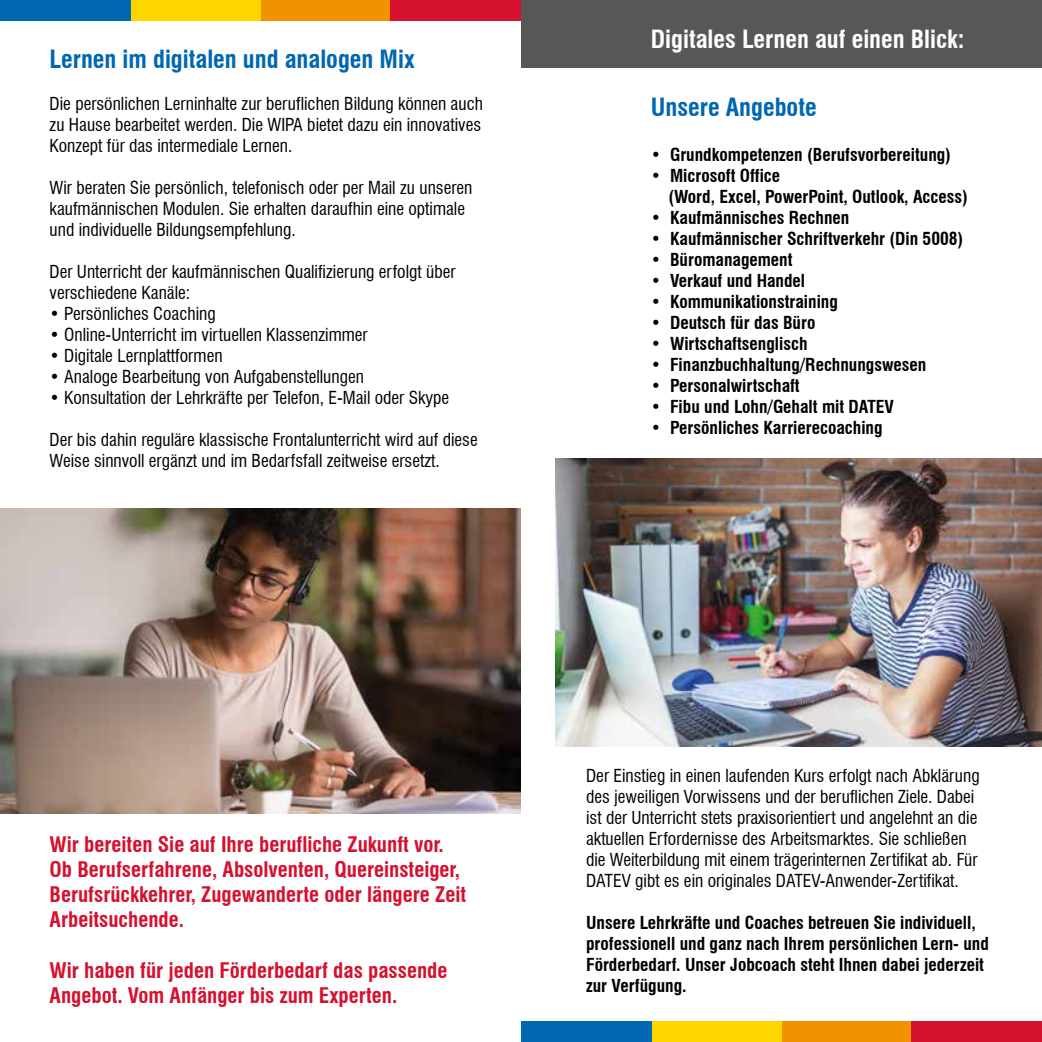
<style>
.page{position:relative;width:1042px;height:1042px;background:#fff}
.page>*{position:absolute;margin:0;border:0;box-sizing:border-box;transform-origin:0 0}
.t1{font:700 condensed 24.5px "Swiss 721 BT";color:#0067b1}
.t2{font:700 condensed 24.5px "Swiss 721 BT";color:#fff}
.t3{font:700 condensed 21px/25.2px "Swiss 721 BT";color:#d51130}
.t4{font:condensed 17.5px/21px "Swiss 721 BT";color:#000}
.t5{font:700 condensed 17.5px/21px "Swiss 721 BT";color:#000}
</style>
<div class="page">
<div style="left:521px;top:0;width:521px;height:68px;background:#575756"></div>
<div style="left:781px;top:1021px;width:131px;height:21px;background:#f39200"></div>
<div style="left:651px;top:1021px;width:130px;height:21px;background:#ffd500"></div>
<div style="left:912px;top:1021px;width:130px;height:21px;background:#d51130"></div>
<div style="left:521px;top:1021px;width:130px;height:21px;background:#0067b1"></div>
<div style="left:260px;top:0;width:131px;height:21px;background:#f39200"></div>
<div style="left:130px;top:0;width:130px;height:21px;background:#ffd500"></div>
<div style="left:391px;top:0;width:130px;height:21px;background:#d51130"></div>
<div style="left:0;top:0;width:130px;height:21px;background:#0067b1"></div>
<img style="left:0;top:508px;width:521px;height:305px">
<img style="left:556px;top:459px;width:486px;height:287px">
<h1 class="t1" style="left:50px;top:45px;width:367px">Lernen im digitalen und analogen Mix</h1>
<p class="t4" style="left:50px;top:93px;width:435px;text-align:justify">Die persönlichen Lerninhalte zur beruflichen Bildung können auch zu Hause bearbeitet werden. Die WIPA bietet dazu ein innovatives Konzept für das intermediale Lernen.</p>
<p class="t4" style="left:50px;top:177px;width:424px">Wir beraten Sie persönlich, telefonisch oder per Mail zu unseren kaufmännischen Modulen. Sie erhalten daraufhin eine optimale und individuelle Bildungsempfehlung.</p>
<p class="t4" style="left:50px;top:261px;width:407px">Der Unterricht der kaufmännischen Qualifizierung erfolgt über verschiedene Kanäle:</p>
<p class="t4" style="left:50px;top:303px;width:168px">• Persönliches Coaching</p>
<p class="t4" style="left:50px;top:324px;width:319px">• Online-Unterricht im virtuellen Klassenzimmer</p>
<p class="t4" style="left:50px;top:345px;width:174px">• Digitale Lernplattformen</p>
<p class="t4" style="left:50px;top:366px;width:316px">• Analoge Bearbeitung von Aufgabenstellungen</p>
<p class="t4" style="left:50px;top:387px;width:401px">• Konsultation der Lehrkräfte per Telefon, E-Mail oder Skype</p>
<p class="t4" style="left:50px;top:429px;width:430px">Der bis dahin reguläre klassische Frontalunterricht wird auf diese<br>Weise sinnvoll ergänzt und im Bedarfsfall zeitweise ersetzt.</p>
<h1 class="t2" style="left:651px;top:24px;width:315px">Digitales Lernen auf einen Blick:</h1>
<h1 class="t1" style="left:651px;top:92px;width:167px">Unsere Angebote</h1>
<p class="t5" style="left:651px;top:144px;width:302px">• Grundkompetenzen (Berufsvorbereitung)</p>
<p class="t5" style="left:668px;top:165px;width:301px;text-indent:-18px">• Microsoft Office<br>(Word, Excel, PowerPoint, Outlook, Access)</p>
<p class="t5" style="left:651px;top:207px;width:200px">• Kaufmännisches Rechnen</p>
<p class="t5" style="left:651px;top:228px;width:314px">• Kaufmännischer Schriftverkehr (Din 5008)</p>
<p class="t5" style="left:651px;top:249px;width:143px">• Büromanagement</p>
<p class="t5" style="left:651px;top:270px;width:156px">• Verkauf und Handel</p>
<p class="t5" style="left:651px;top:291px;width:189px">• Kommunikationstraining</p>
<p class="t5" style="left:651px;top:312px;width:166px">• Deutsch für das Büro</p>
<p class="t5" style="left:651px;top:333px;width:158px">• Wirtschaftsenglisch</p>
<p class="t5" style="left:651px;top:354px;width:277px">• Finanzbuchhaltung/Rechnungswesen</p>
<p class="t5" style="left:651px;top:375px;width:150px">• Personalwirtschaft</p>
<p class="t5" style="left:651px;top:396px;width:245px">• Fibu und Lohn/Gehalt mit DATEV</p>
<p class="t5" style="left:651px;top:417px;width:233px">• Persönliches Karrierecoaching</p>
<p class="t3" style="left:50px;top:831px;width:418px">Wir bereiten Sie auf Ihre berufliche Zukunft vor.<br>Ob Berufserfahrene, Absolventen, Quereinsteiger, Berufsrückkehrer, Zugewanderte oder längere Zeit Arbeitsuchende.</p>
<p class="t3" style="left:50px;top:957px;width:399px">Wir haben für jeden Förderbedarf das passende<br>Angebot. Vom Anfänger bis zum Experten.</p>
<p class="t4" style="left:586px;top:765px;width:395px">Der Einstieg in einen laufenden Kurs erfolgt nach Abklärung des jeweiligen Vorwissens und der beruflichen Ziele. Dabei ist der Unterricht stets praxisorientiert und angelehnt an die aktuellen Erfordernisse des Arbeitsmarktes. Sie schließen die Weiterbildung mit einem trägerinternen Zertifikat ab. Für DATEV gibt es ein originales DATEV-Anwender-Zertifikat.</p>
<p class="t5" style="left:586px;top:912px;width:404px">Unsere Lehrkräfte und Coaches betreuen Sie individuell, professionell und ganz nach Ihrem persönlichen Lern- und Förderbedarf. Unser Jobcoach steht Ihnen dabei jederzeit zur Verfügung.</p>
</div>
